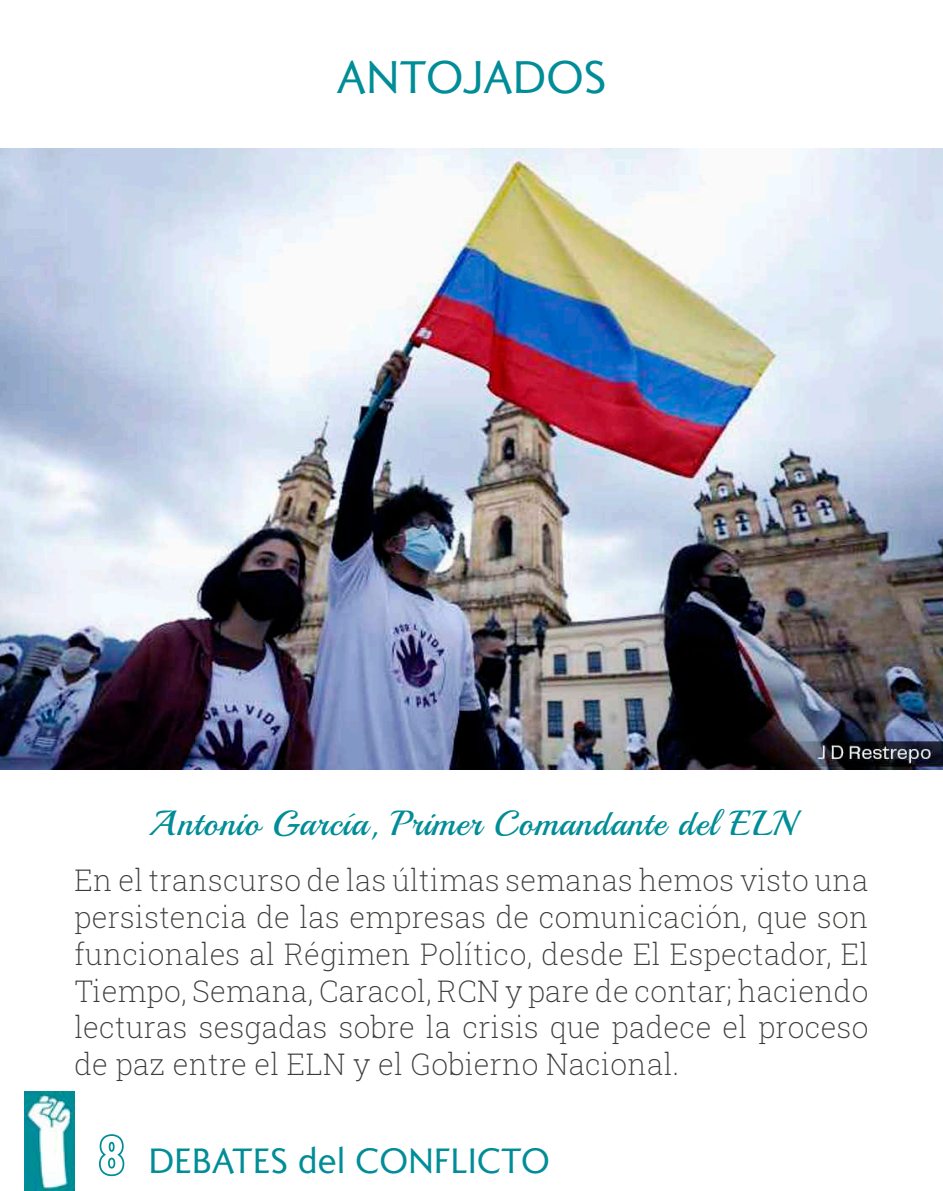
<style>
.page{position:relative;width:943px;height:1191px;background:#fff}
.page>*{position:absolute;margin:0;border:0;box-sizing:border-box;transform-origin:0 0}
.t1{font:45.5px "Romanica";letter-spacing:.01em;color:#008d97}
.t2{font:35px "Playball";letter-spacing:.025em;color:#008d97}
.t3{font:35px "Romanica";letter-spacing:.01em;color:#008d97}
.t4{font:200 29.75px/36.8px "Roboto Slab";letter-spacing:.01em;color:#3c3c3a;text-align:justify}
.s1{font-family:"Roboto Condensed";font-weight:700;font-size:52.5px}
</style>
<div class="page">
<img style="left:0;top:149px;width:943px;height:620px">
<img style="left:25px;top:1091px;width:49px;height:100px">
<h1 class="t1" style="left:336px;top:47px;width:271px">ANTOJADOS</h1>
<p class="t2" style="left:148px;top:802px;width:647px">Antonio García, Primer Comandante del ELN</p>
<p class="t4" style="left:74px;top:861px;width:795px">En el transcurso de las últimas semanas hemos visto una persistencia de las empresas de comunicación, que son funcionales al Régimen Político, desde El Espectador, El Tiempo, Semana, Caracol, RCN y pare de contar; haciendo lecturas sesgadas sobre la crisis que padece el proceso de paz entre el ELN y el Gobierno Nacional.</p>
<p class="t3" style="left:99px;top:1137px;width:453px"><span class="s1">8</span> DEBATES del CONFLICTO</p>
</div>
